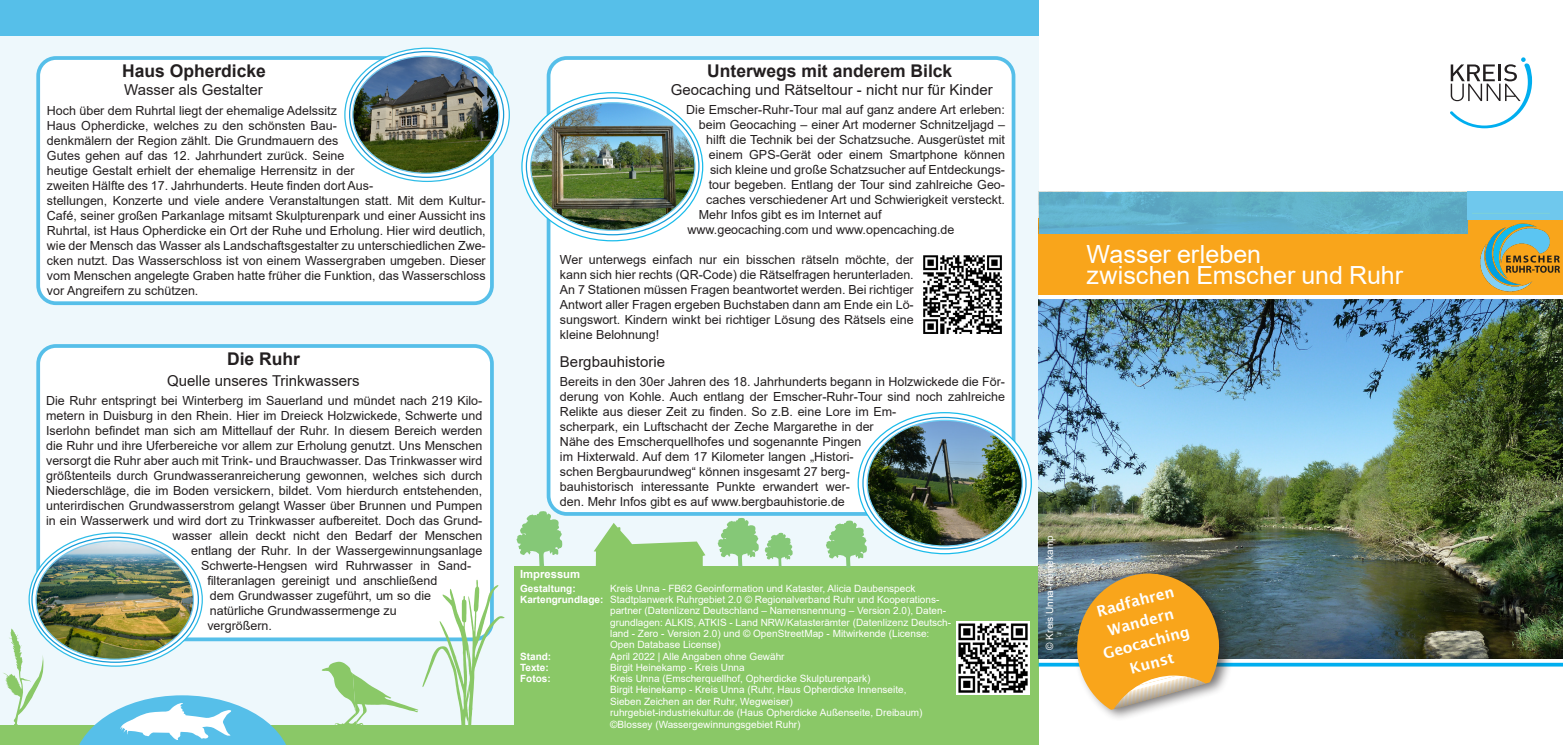
<style>
.page{position:relative;width:1563px;height:745px;background:#fff}
.page>*{position:absolute;margin:0;border:0;box-sizing:border-box;transform-origin:0 0}
.copy{font:25px "Arial";color:#fff}
.t1{font:700 17.5px "Arial";color:#231f20}
.t2{font:15px "Arial";color:#231f20}
.t3{font:600 15px "Lucida Sans";color:#fff}
.t4{font:12.5px/15px "Arial";color:#231f20}
.t5{font:700 11.25px "Arial";color:#fff}
.t6{font:10px/11.2px "Arial";color:#fff}
.t7{font:700 10px "Arial";color:#fff}
.s1{font-weight:700}
</style>
<div class="page">
<div style="left:0;top:0;width:1038px;height:744px;background:#eef8fc"></div>
<div style="left:548px;top:58px;width:465px;height:455px;background:#fff;border-radius:18px"></div>
<div style="left:547px;top:56px;width:468px;height:459px;border:4px solid #56bfe9;border-radius:18px"></div>
<div style="left:0;top:725px;width:518px;height:19px;background:#8ac867"></div>
<div style="left:0;top:0;width:1038px;height:35px;background:#56bfe9"></div>
<div style="left:38px;top:58px;width:454px;height:245px;background:#fff;border-radius:18px"></div>
<div style="left:36px;top:56px;width:458px;height:249px;border:4px solid #56bfe9;border-radius:18px"></div>
<div style="left:38px;top:346px;width:454px;height:293px;background:#fff;border-radius:18px"></div>
<div style="left:36px;top:344px;width:458px;height:296px;border:4px solid #56bfe9;border-radius:18px"></div>
<div style="left:514px;top:566px;width:524px;height:178px;background:#8ac867"></div>
<svg style="left:29px;top:532px;width:173px;height:133px"></svg>
<img style="left:36px;top:540px;width:157px;height:118px">
<svg style="left:516px;top:510px;width:47px;height:56px"></svg>
<svg style="left:717px;top:518px;width:76px;height:49px"></svg>
<svg style="left:826px;top:520px;width:41px;height:47px"></svg>
<svg style="left:322px;top:579px;width:182px;height:146px"></svg>
<svg style="left:79px;top:695px;width:207px;height:49px"></svg>
<svg style="left:3px;top:628px;width:40px;height:97px"></svg>
<svg style="left:594px;top:523px;width:111px;height:43px"></svg>
<svg style="left:345px;top:48px;width:164px;height:133px;fill:#fafdfe"></svg>
<img style="left:353px;top:56px;width:146px;height:117px">
<svg style="left:522px;top:93px;width:181px;height:147px"></svg>
<img style="left:531px;top:103px;width:164px;height:127px">
<svg style="left:858px;top:412px;width:173px;height:141px"></svg>
<img style="left:867px;top:420px;width:155px;height:125px">
<img style="left:923px;top:255px;width:79px;height:78px">
<img style="left:957px;top:621px;width:72px;height:72px">
<svg style="left:1450px;top:57px;width:82px;height:71px"></svg>
<div style="left:1038px;top:218px;width:525px;height:77px;background:#f9a51b"></div>
<img style="left:1038px;top:191px;width:429px;height:42px">
<svg style="left:1038px;top:662px;width:525px;height:4px"></svg>
<img style="left:1038px;top:299px;width:525px;height:358px">
<div style="left:1467px;top:191px;width:96px;height:29px;background:#6fc8ed"></div>
<div style="left:1073px;top:566px;width:161px;height:155px;background:#231f20;opacity:.6"></div>
<svg style="left:1066px;top:562px;width:164px;height:159px"></svg>
<img style="left:1480px;top:223px;width:80px;height:69px">
<hr style="left:1472px;top:213px;width:77px;height:1px;background:#7acfdc">
<p class="t1" style="left:122px;top:58px;width:145px">Haus Opherdicke</p>
<p class="t2" style="left:124px;top:79px;width:140px">Wasser als Gestalter</p>
<p class="t4" style="left:47px;top:103px;width:440px">Hoch über dem Ruhrtal liegt der ehemalige Adelssitz<br>Haus Opherdicke, welches zu den schönsten Bau-<br>denkmälern der Region zählt. Die Grundmauern des<br>Gutes gehen auf das 12. Jahrhundert zurück. Seine<br>heutige Gestalt erhielt der ehemalige Herrensitz in der<br>zweiten Hälfte des 17. Jahrhunderts. Heute finden dort Aus-<br>stellungen, Konzerte und viele andere Veranstaltungen statt. Mit dem Kultur-Café, seiner großen Parkanlage mitsamt Skulpturenpark und einer Aussicht ins Ruhrtal, ist Haus Opherdicke ein Ort der Ruhe und Erholung. Hier wird deutlich, wie der Mensch das Wasser als Landschaftsgestalter zu unterschiedlichen Zwe&shy;cken nutzt. Das Wasserschloss ist von einem Wassergraben umgeben. Dieser vom Menschen angelegte Graben hatte früher die Funktion, das Wasserschloss vor Angreifern zu schützen.</p>
<p class="t1" style="left:227px;top:346px;width:74px">Die Ruhr</p>
<p class="t2" style="left:167px;top:370px;width:194px">Quelle unseres Trinkwassers</p>
<p class="t4" style="left:46px;top:393px;width:438px">Die Ruhr entspringt bei Winterberg im Sauerland und mündet nach 219 Kilo-</p>
<p class="t4" style="left:46px;top:408px;width:438px">metern in Duisburg in den Rhein. Hier im Dreieck Holzwickede, Schwerte und</p>
<p class="t4" style="left:46px;top:423px;width:438px">Iserlohn befindet man sich am Mittellauf der Ruhr. In diesem Bereich werden</p>
<p class="t4" style="left:46px;top:438px;width:438px">die Ruhr und ihre Uferbereiche vor allem zur Erholung genutzt. Uns Menschen</p>
<p class="t4" style="left:46px;top:453px;width:438px">versorgt die Ruhr aber auch mit Trink- und Brauchwasser. Das Trinkwasser wird</p>
<p class="t4" style="left:46px;top:468px;width:438px">größtenteils durch Grundwasseranreicherung gewonnen, welches sich durch</p>
<p class="t4" style="left:46px;top:483px;width:438px">Niederschläge, die im Boden versickern, bildet. Vom hierdurch entstehenden,</p>
<p class="t4" style="left:46px;top:498px;width:438px">unterirdischen Grundwasserstrom gelangt Wasser über Brunnen und Pumpen</p>
<p class="t4" style="left:46px;top:513px;width:438px">in ein Wasserwerk und wird dort zu Trinkwasser aufbereitet. Doch das Grund-</p>
<p class="t4" style="left:172px;top:528px;width:311px">wasser allein deckt nicht den Bedarf der Menschen</p>
<p class="t4" style="left:191px;top:543px;width:293px">entlang der Ruhr. In der Wassergewinnungsanlage</p>
<p class="t4" style="left:201px;top:558px;width:271px">Schwerte-Hengsen wird Ruhrwasser in Sand-</p>
<p class="t4" style="left:207px;top:573px;width:231px">filteranlagen gereinigt und anschließend</p>
<p class="t4" style="left:210px;top:588px;width:223px">dem Grundwasser zugeführt, um so die</p>
<p class="t4" style="left:210px;top:603px;width:188px">natürliche Grundwassermenge zu</p>
<p class="t4" style="left:207px;top:618px;width:66px">vergrößern.</p>
<p class="t1" style="left:707px;top:59px;width:247px">Unterwegs mit anderem Bilck</p>
<p class="t2" style="left:671px;top:79px;width:323px">Geocaching und Rätseltour - nicht nur für Kinder</p>
<p class="t4" style="left:686px;top:102px;width:320px;text-align:right">Die Emscher-Ruhr-Tour mal auf ganz andere Art erleben: beim Geocaching – einer Art moderner Schnitzeljagd – hilft die Technik bei der Schatzsuche. Ausgerüstet mit einem GPS-Gerät oder einem Smartphone können sich kleine und große Schatzsucher auf Entdeckungs&shy;tour begeben. Entlang der Tour sind zahlreiche Geo&shy;caches verschiedener Art und Schwierigkeit versteckt.</p>
<p class="t4" style="left:699px;top:207px;width:184px">Mehr Infos gibt es im Internet auf</p>
<p class="t4" style="left:687px;top:222px;width:268px">www.geocaching.com und www.opencaching.de</p>
<p class="t4" style="left:560px;top:252px;width:355px;text-align:justify">Wer unterwegs einfach nur ein bisschen rätseln möchte, der kann sich hier rechts (QR-Code) die Rätselfragen herunterladen.<br>An 7 Stationen müssen Fragen beantwortet werden. Bei richtiger Antwort aller Fragen ergeben Buchstaben dann am Ende ein Lö&shy;sungswort. Kindern winkt bei richtiger Lösung des Rätsels eine kleine Belohnung!</p>
<p class="t2" style="left:560px;top:351px;width:107px">Bergbauhistorie</p>
<p class="t4" style="left:560px;top:373px;width:446px">Bereits in den 30er Jahren des 18. Jahrhunderts begann in Holzwickede die För&shy;derung von Kohle. Auch entlang der Emscher-Ruhr-Tour sind noch zahlreiche Relikte aus dieser Zeit zu finden. So z.B. eine Lore im Em-<br>scherpark, ein Luftschacht der Zeche Margarethe in der<br>Nähe des Emscherquellhofes und sogenannte Pingen<br>im Hixterwald. Auf dem 17 Kilometer langen „Histori-<br>schen Bergbaurundweg“ können insgesamt 27 berg-<br>bauhistorisch interessante Punkte erwandert wer-<br>den. Mehr Infos gibt es auf www.bergbauhistorie.de</p>
<p class="t5" style="left:520px;top:566px;width:62px">Impressum</p>
<p class="t7" style="left:520px;top:581px;width:57px">Gestaltung:</p>
<p class="t6" style="left:610px;top:582px;width:307px">Kreis Unna - FB62 Geoinformation und Kataster, Alicia Daubenspeck</p>
<p class="t6" style="left:610px;top:593px;width:342px;text-indent:-90px"><span class="s1">Kartengrundlage:</span> Stadtplanwerk Ruhrgebiet 2.0 © Regionalverband Ruhr und Kooperations&shy;partner (Datenlizenz Deutschland – Namensnennung – Version 2.0), Daten&shy;grundlagen: ALKIS, ATKIS - Land NRW/Katasterämter (Datenlizenz Deutsch&shy;land - Zero - Version 2.0) und © OpenStreetMap - Mitwirkende (License:<br>Open Database License)</p>
<p class="t7" style="left:520px;top:648px;width:33px">Stand:</p>
<p class="t6" style="left:610px;top:650px;width:176px">April 2022 | Alle Angaben ohne Gewähr</p>
<p class="t7" style="left:520px;top:659px;width:30px">Texte:</p>
<p class="t6" style="left:610px;top:661px;width:136px">Birgit Heinekamp - Kreis Unna</p>
<p class="t7" style="left:520px;top:671px;width:32px">Fotos:</p>
<p class="t6" style="left:610px;top:672px;width:262px">Kreis Unna (Emscherquellhof, Opherdicke Skulpturenpark)</p>
<p class="t6" style="left:610px;top:683px;width:298px">Birgit Heinekamp - Kreis Unna (Ruhr, Haus Opherdicke Innenseite,</p>
<p class="t6" style="left:610px;top:695px;width:184px">Sieben Zeichen an der Ruhr, Wegweiser)</p>
<p class="t6" style="left:610px;top:706px;width:314px">ruhrgebiet-industriekultur.de (Haus Opherdicke Außenseite, Dreibaum)</p>
<p class="t6" style="left:610px;top:718px;width:192px">©Blossey (Wassergewinnungsgebiet Ruhr)</p>
<p class="copy" style="left:1086px;top:236px;width:176px">Wasser erleben</p>
<p class="copy" style="left:1086px;top:258px;width:318px">zwischen Emscher und Ruhr</p>
<p class="t6" style="left:1044px;top:649px;width:115px;rotate:-90deg">© Kreis Unna-Heinekamp</p>
<p class="t3" style="left:1095px;top:602px;width:81px;rotate:-15deg">Radfahren</p>
<p class="t3" style="left:1106px;top:621px;width:69px;rotate:-15deg">Wandern</p>
<p class="t3" style="left:1101px;top:645px;width:90px;rotate:-15deg">Geocaching</p>
<p class="t3" style="left:1128px;top:660px;width:46px;rotate:-15deg">Kunst</p>
</div>
